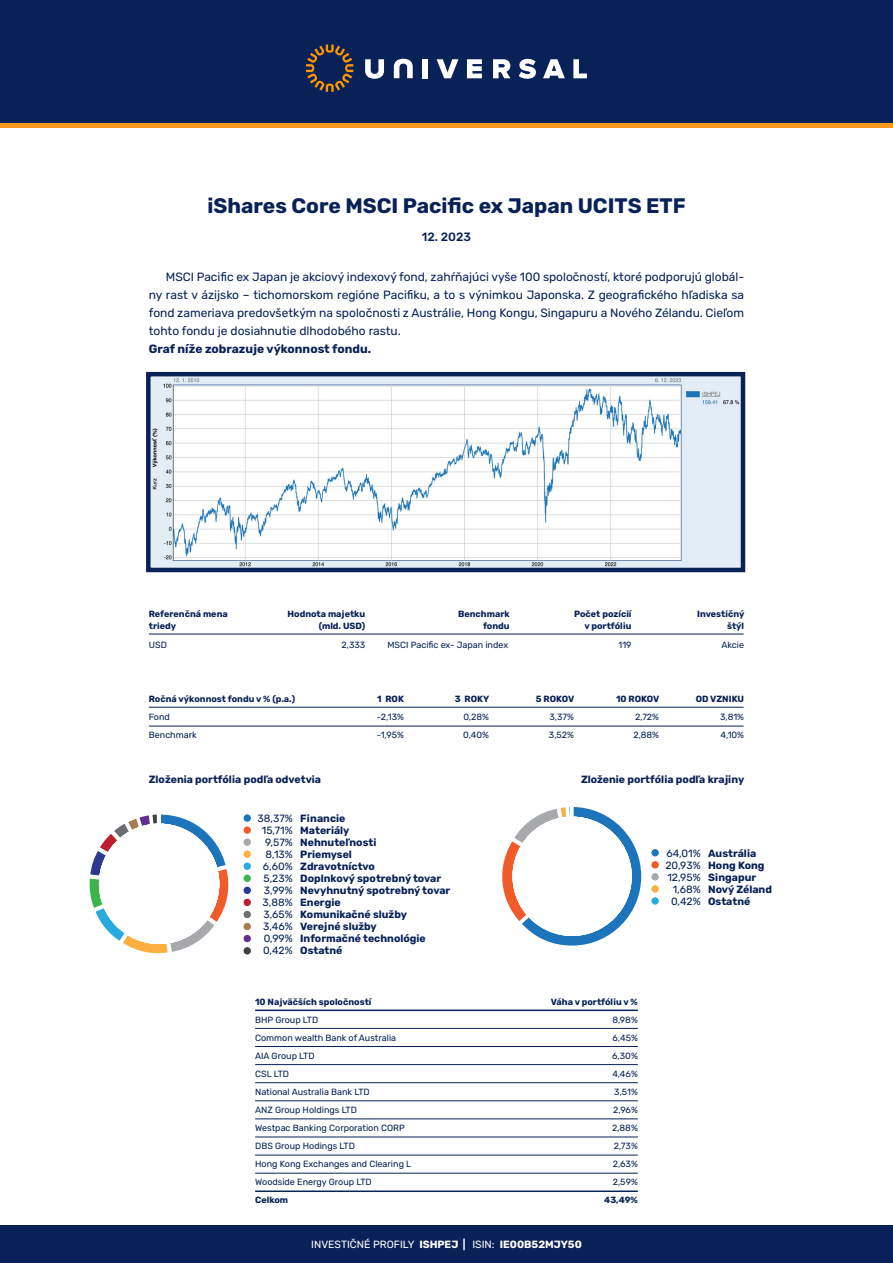
<style>
.page{position:relative;width:893px;height:1263px;background:#fff}
.page>*{position:absolute;margin:0;border:0;box-sizing:border-box;transform-origin:0 0}
.t1{font:700 21px "Rubik";color:#082157}
.t2{font:12px/18px "Rubik";color:#082157;text-align:justify}
.t3{font:700 12px "Rubik";color:#082157}
.t4{font:500 12px "Rubik";color:#082157}
.t5{font:700 10.5px/12px "Rubik";color:#082157}
.t6{font:10.5px/12px "Rubik";color:#082157;text-align:right}
.t7{font:10.5px "Rubik";color:#fff}
.t8{font:9px/18px "Rubik";color:#082157}
.t9{font:700 9px/12px "Rubik";color:#082157;text-align:right}
.s1{font-weight:700}
</style>
<div class="page">
<svg style="left:0;top:122px;width:893px;height:6px;background:#d08126"></svg>
<div style="left:0;top:0;width:893px;height:122px;background:#082157"></div>
<div style="left:0;top:1225px;width:893px;height:38px;background:#082157"></div>
<svg style="left:365px;top:59px;width:19px;height:20px"></svg>
<svg style="left:394px;top:59px;width:19px;height:19px"></svg>
<div style="left:423px;top:59px;width:5px;height:19px;background:#fff"></div>
<svg style="left:437px;top:59px;width:21px;height:19px"></svg>
<svg style="left:467px;top:59px;width:15px;height:19px"></svg>
<svg style="left:493px;top:59px;width:17px;height:19px"></svg>
<svg style="left:519px;top:59px;width:17px;height:20px"></svg>
<svg style="left:543px;top:59px;width:22px;height:19px"></svg>
<svg style="left:573px;top:59px;width:14px;height:19px"></svg>
<svg style="left:306px;top:44px;width:47px;height:48px"></svg>
<svg style="left:146px;top:371px;width:600px;height:202px"></svg>
<hr style="left:149px;top:634px;width:595px;height:1px;background:#082157">
<hr style="left:149px;top:707px;width:595px;height:1px;background:#082157">
<hr style="left:149px;top:726px;width:595px;height:1px;background:#082157">
<hr style="left:255px;top:1009px;width:383px;height:2px;background:#082157">
<hr style="left:255px;top:1064px;width:383px;height:1px;background:#082157">
<hr style="left:255px;top:1118px;width:383px;height:1px;background:#082157">
<hr style="left:255px;top:1173px;width:383px;height:1px;background:#082157">
<hr style="left:255px;top:1028px;width:383px;height:1px;background:#082157">
<hr style="left:255px;top:1082px;width:383px;height:1px;background:#082157">
<hr style="left:255px;top:1136px;width:383px;height:1px;background:#082157">
<hr style="left:255px;top:1190px;width:383px;height:2px;background:#082157">
<hr style="left:255px;top:1046px;width:383px;height:1px;background:#082157">
<hr style="left:255px;top:1100px;width:383px;height:1px;background:#082157">
<hr style="left:255px;top:1155px;width:383px;height:1px;background:#082157">
<div style="left:651px;top:848px;width:8px;height:9px;background:#1c75bc;border-radius:50%"></div>
<div style="left:650px;top:848px;width:10px;height:9px;border:1px solid #fff;border-radius:50%"></div>
<div style="left:651px;top:897px;width:8px;height:8px;background:#28aae1;border-radius:50%"></div>
<div style="left:650px;top:896px;width:10px;height:10px;border:1px solid #fff;border-radius:50%"></div>
<div style="left:651px;top:873px;width:8px;height:8px;background:#a7a9ac;border-radius:50%"></div>
<div style="left:650px;top:872px;width:10px;height:10px;border:1px solid #fff;border-radius:50%"></div>
<div style="left:651px;top:860px;width:8px;height:9px;background:#f15a29;border-radius:50%"></div>
<div style="left:650px;top:860px;width:10px;height:10px;border:1px solid #fff;border-radius:50%"></div>
<div style="left:651px;top:885px;width:8px;height:8px;background:#fbb040;border-radius:50%"></div>
<div style="left:650px;top:884px;width:10px;height:10px;border:1px solid #fff;border-radius:50%"></div>
<div style="left:243px;top:814px;width:8px;height:8px;background:#1c75bc;border-radius:50%"></div>
<div style="left:242px;top:813px;width:10px;height:10px;border:1px solid #fff;border-radius:50%"></div>
<div style="left:243px;top:862px;width:8px;height:8px;background:#28aae1;border-radius:50%"></div>
<div style="left:242px;top:861px;width:10px;height:10px;border:1px solid #fff;border-radius:50%"></div>
<div style="left:243px;top:910px;width:8px;height:9px;background:#6d6e71;border-radius:50%"></div>
<div style="left:242px;top:910px;width:10px;height:9px;border:1px solid #fff;border-radius:50%"></div>
<div style="left:243px;top:838px;width:8px;height:8px;background:#a7a9ac;border-radius:50%"></div>
<div style="left:242px;top:837px;width:10px;height:10px;border:1px solid #fff;border-radius:50%"></div>
<div style="left:243px;top:886px;width:8px;height:8px;background:#2b3990;border-radius:50%"></div>
<div style="left:242px;top:885px;width:10px;height:10px;border:1px solid #fff;border-radius:50%"></div>
<div style="left:243px;top:922px;width:8px;height:9px;background:#a97b50;border-radius:50%"></div>
<div style="left:242px;top:922px;width:10px;height:9px;border:1px solid #fff;border-radius:50%"></div>
<div style="left:243px;top:826px;width:8px;height:8px;background:#f15a29;border-radius:50%"></div>
<div style="left:242px;top:825px;width:10px;height:10px;border:1px solid #fff;border-radius:50%"></div>
<div style="left:243px;top:874px;width:8px;height:8px;background:#39b54a;border-radius:50%"></div>
<div style="left:242px;top:873px;width:10px;height:10px;border:1px solid #fff;border-radius:50%"></div>
<div style="left:243px;top:850px;width:8px;height:8px;background:#fbb040;border-radius:50%"></div>
<div style="left:242px;top:849px;width:10px;height:10px;border:1px solid #fff;border-radius:50%"></div>
<div style="left:243px;top:898px;width:8px;height:9px;background:#be1e2d;border-radius:50%"></div>
<div style="left:242px;top:897px;width:10px;height:10px;border:1px solid #fff;border-radius:50%"></div>
<div style="left:243px;top:934px;width:8px;height:9px;background:#662d91;border-radius:50%"></div>
<div style="left:242px;top:934px;width:10px;height:9px;border:1px solid #fff;border-radius:50%"></div>
<div style="left:243px;top:946px;width:8px;height:9px;background:#414042;border-radius:50%"></div>
<div style="left:242px;top:946px;width:10px;height:10px;border:1px solid #fff;border-radius:50%"></div>
<svg style="left:89px;top:814px;width:140px;height:140px"></svg>
<div style="left:100px;top:825px;width:118px;height:117px;background:#fff;border-radius:50%"></div>
<div style="left:99px;top:824px;width:120px;height:120px;border:3px solid #fff;border-radius:50%"></div>
<svg style="left:502px;top:807px;width:140px;height:139px"></svg>
<div style="left:514px;top:818px;width:116px;height:116px;background:#fff;border-radius:50%"></div>
<div style="left:512px;top:817px;width:120px;height:119px;border:3px solid #fff;border-radius:50%"></div>
<h1 class="t1" style="left:208px;top:194px;width:480px">iShares Core MSCI Pacific ex Japan UCITS ETF</h1>
<h2 class="t4" style="left:422px;top:230px;width:51px">12. 2023</h2>
<p class="t2" style="left:149px;top:268px;width:597px;text-indent:17px">MSCI Pacific ex Japan je akciový indexový fond, zahŕňajúci vyše 100 spoločností, ktoré podporujú globál&shy;ny rast v ázijsko – tichomorskom regióne Pacifiku, a to s výnimkou Japonska. Z geografického hľadiska sa fond zameriava predovšetkým na spoločnosti z Austrálie, Hong Kongu, Singapuru a Nového Zélandu. Cieľom tohto fondu je dosiahnutie dlhodobého rastu.</p>
<h2 class="t3" style="left:149px;top:342px;width:224px">Graf níže zobrazuje výkonnost fondu.</h2>
<p class="t9" style="left:149px;top:608px;width:80px;text-align:left">Referenčná mena triedy</p>
<p class="t8" style="left:149px;top:636px;width:20px">USD</p>
<p class="t9" style="left:287px;top:608px;width:79px">Hodnota majetku (mld. USD)</p>
<p class="t8" style="left:341px;top:636px;width:25px">2,333</p>
<p class="t9" style="left:458px;top:608px;width:53px">Benchmark fondu</p>
<p class="t8" style="left:387px;top:636px;width:122px">MSCI Pacific ex- Japan index</p>
<p class="t9" style="left:574px;top:608px;width:59px">Počet pozícií v portfóliu</p>
<p class="t8" style="left:618px;top:636px;width:15px">119</p>
<p class="t8" style="left:721px;top:636px;width:24px">Akcie</p>
<p class="t9" style="left:697px;top:608px;width:49px">Investičný štýl</p>
<p class="t9" style="left:149px;top:693px;width:148px">Ročná výkonnost fondu v % (p.a.)</p>
<p class="t9" style="left:377px;top:693px;width:28px">1 ROK</p>
<p class="t9" style="left:455px;top:693px;width:36px">3 ROKY</p>
<p class="t9" style="left:536px;top:693px;width:40px">5 ROKOV</p>
<p class="t9" style="left:616px;top:693px;width:45px">10 ROKOV</p>
<p class="t9" style="left:696px;top:693px;width:50px">OD VZNIKU</p>
<p class="t8" style="left:149px;top:708px;width:49px">Fond<br>Benchmark</p>
<p class="t8" style="left:377px;top:708px;width:29px">-2,13% -1,95%</p>
<p class="t8" style="left:463px;top:708px;width:27px">0,28%<br>0,40%</p>
<p class="t8" style="left:633px;top:708px;width:27px">2,72%<br>2,88%</p>
<p class="t8" style="left:549px;top:708px;width:27px">3,37%<br>3,52%</p>
<p class="t8" style="left:720px;top:708px;width:25px">3,81%<br>4,10%</p>
<p class="t5" style="left:149px;top:774px;width:174px">Zloženia portfólia podľa odvetvia</p>
<p class="t5" style="left:581px;top:774px;width:165px">Zloženie portfólia podľa krajiny</p>
<p class="t6" style="left:258px;top:812px;width:37px">38,37%<br>15,71%<br>9,57%<br>8,13%<br>6,60%<br>5,23%<br>3,99%<br>3,88%<br>3,65%<br>3,46%<br>0,99%<br>0,42%</p>
<p class="t5" style="left:300px;top:812px;width:152px">Financie<br>Materiály<br>Nehnuteľnosti<br>Priemysel<br>Zdravotníctvo<br>Doplnkový spotrebný tovar<br>Nevyhnutný spotrebný tovar<br>Energie<br>Komunikačné služby<br>Verejné služby<br>Informačné technológie<br>Ostatné</p>
<p class="t9" style="left:255px;top:996px;width:118px">10 Najväčších spoločností</p>
<p class="t9" style="left:551px;top:996px;width:89px">Váha v portfóliu v %</p>
<p class="t8" style="left:255px;top:1011px;width:158px">BHP Group LTD<br>Common wealth Bank of Australia<br>AIA Group LTD<br>CSL LTD<br>National Australia Bank LTD<br>ANZ Group Holdings LTD<br>Westpac Banking Corporation CORP<br>DBS Group Hodings LTD<br>Hong Kong Exchanges and Clearing L<br>Woodside Energy Group LTD</p>
<p class="t9" style="left:255px;top:1194px;width:35px">Celkom</p>
<p class="t7" style="left:311px;top:1238px;width:272px">INVESTIČNÉ PROFILY <span class="s1">ISHPEJ |</span> ISIN: <span class="s1">IE00B52MJY50</span></p>
<p class="t8" style="left:612px;top:1011px;width:27px;text-align:justify">8,98% 6,45% 6,30% 4,46% 3,51% 2,96% 2,88% 2,73% 2,63% 2,59%</p>
<p class="t9" style="left:604px;top:1194px;width:35px">43,49%</p>
<p class="t6" style="left:665px;top:847px;width:37px">64,01%<br>20,93%<br>12,95%<br>1,68%<br>0,42%</p>
<p class="t5" style="left:708px;top:847px;width:65px">Austrália<br>Hong Kong<br>Singapur<br>Nový Zéland<br>Ostatné</p>
</div>
